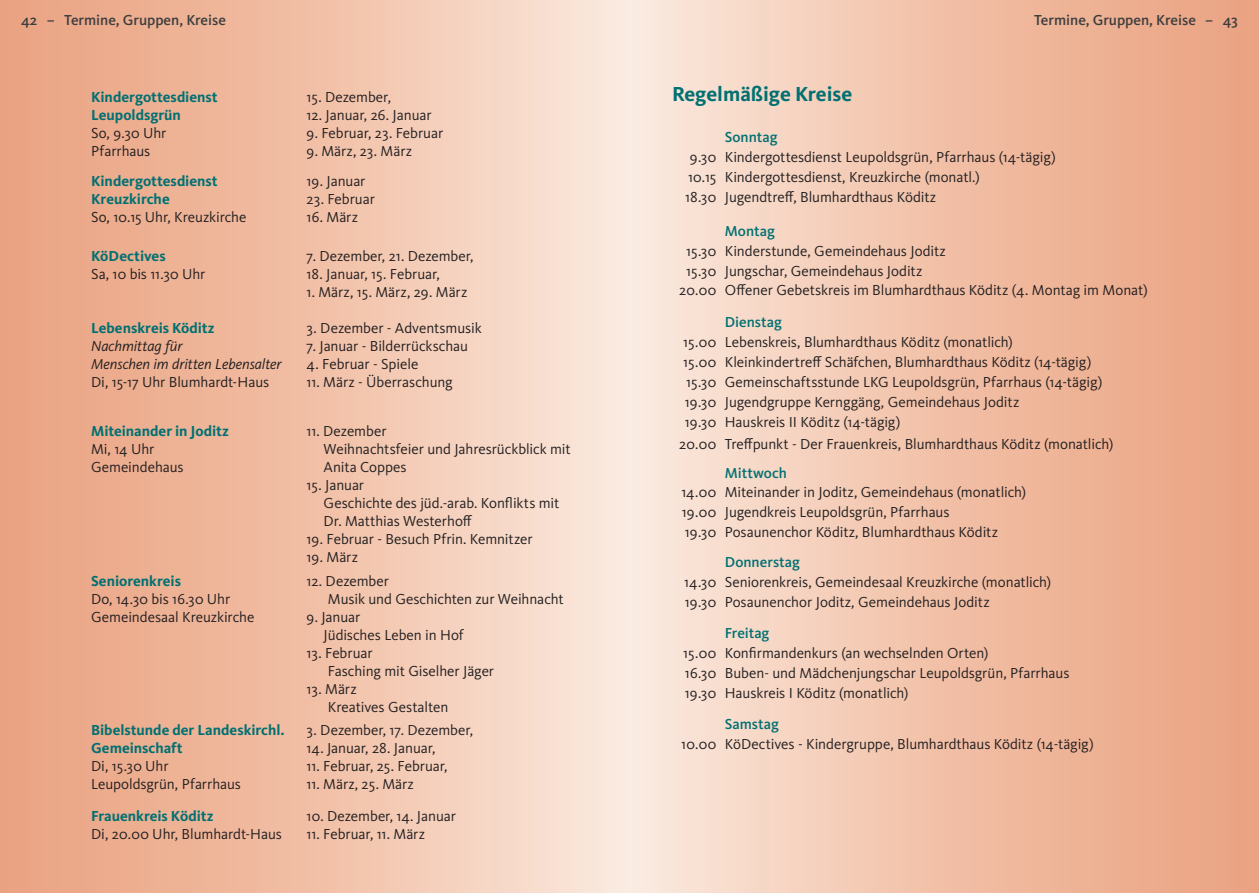
<style>
.page{position:relative;width:1259px;height:893px;background:#fff}
.page>*{position:absolute;margin:0;border:0;box-sizing:border-box;transform-origin:0 0}
.kreuz_4_-_Überschrift{font:700 21px "Kievit OT";color:#017072}
.kreuz_4_-_10pt_-_Tabelle{font:15px/18px "Kievit OT";letter-spacing:-.005em;color:#231f20}
.kreuz_4_-_10pt_-_Tabelle-2{font:700 15px/18px "Kievit OT";color:#017072}
.kreuz_4_-_10pt_-_Tabelle-3{font:500 15px "Kievit OT";color:#017072}
.t1{font:500 15px "Kievit OT";color:#3e3e3f}
.kreuz_4_-_10pt_-_Tabelle-4{font:italic 15px/18px "Kievit OT";letter-spacing:-.005em;color:#231f20}
</style>
<div class="page">
<div style="left:0;top:0;width:629px;height:893px;background:linear-gradient(to right,#e99e7b,#fae7db)"></div>
<div style="left:629px;top:0;width:630px;height:893px;background:linear-gradient(to right,#fae7db,#e99f7c)"></div>
<p class="t1" style="left:21px;top:11px;width:206px">42 – Termine, Gruppen, Kreise</p>
<p class="t1" style="left:1034px;top:11px;width:205px">Termine, Gruppen, Kreise – 43</p>
<p class="kreuz_4_-_10pt_-_Tabelle-2" style="left:91px;top:88px;width:128px">Kindergottesdienst<br>Leupoldsgrün</p>
<p class="kreuz_4_-_10pt_-_Tabelle" style="left:91px;top:125px;width:77px">So, 9.30 Uhr</p>
<p class="kreuz_4_-_10pt_-_Tabelle" style="left:91px;top:143px;width:61px">Pfarrhaus</p>
<p class="kreuz_4_-_10pt_-_Tabelle-2" style="left:91px;top:172px;width:128px">Kindergottesdienst<br>Kreuzkirche</p>
<p class="kreuz_4_-_10pt_-_Tabelle" style="left:91px;top:208px;width:157px">So, 10.15 Uhr, Kreuzkirche</p>
<p class="kreuz_4_-_10pt_-_Tabelle-2" style="left:91px;top:247px;width:76px">KöDectives</p>
<p class="kreuz_4_-_10pt_-_Tabelle" style="left:91px;top:265px;width:116px">Sa, 10 bis 11.30 Uhr</p>
<p class="kreuz_4_-_10pt_-_Tabelle-2" style="left:91px;top:318px;width:125px">Lebenskreis Köditz</p>
<p class="kreuz_4_-_10pt_-_Tabelle-4" style="left:91px;top:336px;width:192px">Nachmittag für<br>Menschen im dritten Lebensalter</p>
<p class="kreuz_4_-_10pt_-_Tabelle" style="left:91px;top:373px;width:180px">Di, 15-17 Uhr Blumhardt-Haus</p>
<p class="kreuz_4_-_10pt_-_Tabelle-2" style="left:91px;top:422px;width:139px">Miteinander in Joditz</p>
<p class="kreuz_4_-_10pt_-_Tabelle" style="left:91px;top:440px;width:65px">Mi, 14 Uhr</p>
<p class="kreuz_4_-_10pt_-_Tabelle" style="left:91px;top:458px;width:94px">Gemeindehaus</p>
<p class="kreuz_4_-_10pt_-_Tabelle-2" style="left:91px;top:572px;width:91px">Seniorenkreis</p>
<p class="kreuz_4_-_10pt_-_Tabelle" style="left:91px;top:590px;width:141px">Do, 14.30 bis 16.30 Uhr</p>
<p class="kreuz_4_-_10pt_-_Tabelle" style="left:91px;top:608px;width:165px">Gemeindesaal Kreuzkirche</p>
<p class="kreuz_4_-_10pt_-_Tabelle-2" style="left:91px;top:721px;width:195px">Bibelstunde der Landeskirchl.<br>Gemeinschaft</p>
<p class="kreuz_4_-_10pt_-_Tabelle" style="left:91px;top:757px;width:79px">Di, 15.30 Uhr</p>
<p class="kreuz_4_-_10pt_-_Tabelle" style="left:91px;top:775px;width:151px">Leupoldsgrün, Pfarrhaus</p>
<p class="kreuz_4_-_10pt_-_Tabelle-2" style="left:91px;top:807px;width:124px">Frauenkreis Köditz</p>
<p class="kreuz_4_-_10pt_-_Tabelle" style="left:91px;top:826px;width:192px">Di, 20.00 Uhr, Blumhardt-Haus</p>
<p class="kreuz_4_-_10pt_-_Tabelle" style="left:306px;top:89px;width:86px">15. Dezember,</p>
<p class="kreuz_4_-_10pt_-_Tabelle" style="left:306px;top:107px;width:127px">12. Januar, 26. Januar</p>
<p class="kreuz_4_-_10pt_-_Tabelle" style="left:306px;top:125px;width:138px">9. Februar, 23. Februar</p>
<p class="kreuz_4_-_10pt_-_Tabelle" style="left:306px;top:143px;width:107px">9. März, 23. März</p>
<p class="kreuz_4_-_10pt_-_Tabelle" style="left:306px;top:172px;width:60px">19. Januar</p>
<p class="kreuz_4_-_10pt_-_Tabelle" style="left:306px;top:190px;width:70px">23. Februar</p>
<p class="kreuz_4_-_10pt_-_Tabelle" style="left:306px;top:208px;width:53px">16. März</p>
<p class="kreuz_4_-_10pt_-_Tabelle" style="left:306px;top:247px;width:169px">7. Dezember, 21. Dezember,</p>
<p class="kreuz_4_-_10pt_-_Tabelle" style="left:306px;top:265px;width:135px">18. Januar, 15. Februar,</p>
<p class="kreuz_4_-_10pt_-_Tabelle" style="left:306px;top:283px;width:162px">1. März, 15. März, 29. März</p>
<p class="kreuz_4_-_10pt_-_Tabelle" style="left:306px;top:319px;width:177px">3. Dezember - Adventsmusik</p>
<p class="kreuz_4_-_10pt_-_Tabelle" style="left:306px;top:337px;width:163px">7. Januar - Bilderrückschau</p>
<p class="kreuz_4_-_10pt_-_Tabelle" style="left:306px;top:355px;width:113px">4. Februar - Spiele</p>
<p class="kreuz_4_-_10pt_-_Tabelle" style="left:306px;top:373px;width:148px">11. März - Überraschung</p>
<p class="kreuz_4_-_10pt_-_Tabelle" style="left:306px;top:422px;width:81px">11. Dezember</p>
<p class="kreuz_4_-_10pt_-_Tabelle" style="left:323px;top:440px;width:249px">Weihnachtsfeier und Jahresrückblick mit<br>Anita Coppes</p>
<p class="kreuz_4_-_10pt_-_Tabelle" style="left:306px;top:476px;width:59px">15. Januar</p>
<p class="kreuz_4_-_10pt_-_Tabelle" style="left:323px;top:494px;width:237px">Geschichte des jüd.-arab. Konflikts mit<br>Dr. Matthias Westerhoff</p>
<p class="kreuz_4_-_10pt_-_Tabelle" style="left:306px;top:530px;width:227px">19. Februar - Besuch Pfrin. Kemnitzer</p>
<p class="kreuz_4_-_10pt_-_Tabelle" style="left:306px;top:548px;width:53px">19. März</p>
<p class="kreuz_4_-_10pt_-_Tabelle" style="left:306px;top:572px;width:84px">12. Dezember</p>
<p class="kreuz_4_-_10pt_-_Tabelle" style="left:328px;top:590px;width:237px">Musik und Geschichten zur Weihnacht</p>
<p class="kreuz_4_-_10pt_-_Tabelle" style="left:306px;top:608px;width:55px">9. Januar</p>
<p class="kreuz_4_-_10pt_-_Tabelle" style="left:323px;top:626px;width:142px">Jüdisches Leben in Hof</p>
<p class="kreuz_4_-_10pt_-_Tabelle" style="left:306px;top:644px;width:68px">13. Februar</p>
<p class="kreuz_4_-_10pt_-_Tabelle" style="left:328px;top:662px;width:168px">Fasching mit Giselher Jäger</p>
<p class="kreuz_4_-_10pt_-_Tabelle" style="left:306px;top:680px;width:52px">13. März</p>
<p class="kreuz_4_-_10pt_-_Tabelle" style="left:328px;top:698px;width:122px">Kreatives Gestalten</p>
<p class="kreuz_4_-_10pt_-_Tabelle" style="left:306px;top:721px;width:168px">3. Dezember, 17. Dezember,</p>
<p class="kreuz_4_-_10pt_-_Tabelle" style="left:306px;top:739px;width:130px">14. Januar, 28. Januar,</p>
<p class="kreuz_4_-_10pt_-_Tabelle" style="left:306px;top:757px;width:143px">11. Februar, 25. Februar,</p>
<p class="kreuz_4_-_10pt_-_Tabelle" style="left:306px;top:775px;width:109px">11. März, 25. März</p>
<p class="kreuz_4_-_10pt_-_Tabelle" style="left:306px;top:808px;width:151px">10. Dezember, 14. Januar</p>
<p class="kreuz_4_-_10pt_-_Tabelle" style="left:306px;top:826px;width:120px">11. Februar, 11. März</p>
<p class="kreuz_4_-_Überschrift" style="left:672px;top:82px;width:182px">Regelmäßige Kreise</p>
<p class="kreuz_4_-_10pt_-_Tabelle-3" style="left:725px;top:129px;width:54px">Sonntag</p>
<p class="kreuz_4_-_10pt_-_Tabelle" style="left:690px;top:149px;width:28px">9.30</p>
<p class="kreuz_4_-_10pt_-_Tabelle" style="left:725px;top:149px;width:332px">Kindergottesdienst Leupoldsgrün, Pfarrhaus (14-tägig)</p>
<p class="kreuz_4_-_10pt_-_Tabelle" style="left:688px;top:168px;width:30px">10.15</p>
<p class="kreuz_4_-_10pt_-_Tabelle" style="left:725px;top:168px;width:256px">Kindergottesdienst, Kreuzkirche (monatl.)</p>
<p class="kreuz_4_-_10pt_-_Tabelle" style="left:685px;top:188px;width:33px">18.30</p>
<p class="kreuz_4_-_10pt_-_Tabelle" style="left:725px;top:188px;width:213px">Jugendtreff, Blumhardthaus Köditz</p>
<p class="kreuz_4_-_10pt_-_Tabelle-3" style="left:725px;top:222px;width:52px">Montag</p>
<p class="kreuz_4_-_10pt_-_Tabelle" style="left:686px;top:242px;width:32px">15.30</p>
<p class="kreuz_4_-_10pt_-_Tabelle" style="left:725px;top:242px;width:223px">Kinderstunde, Gemeindehaus Joditz</p>
<p class="kreuz_4_-_10pt_-_Tabelle" style="left:686px;top:262px;width:32px">15.30</p>
<p class="kreuz_4_-_10pt_-_Tabelle" style="left:725px;top:262px;width:199px">Jungschar, Gemeindehaus Joditz</p>
<p class="kreuz_4_-_10pt_-_Tabelle" style="left:679px;top:282px;width:39px">20.00</p>
<p class="kreuz_4_-_10pt_-_Tabelle" style="left:725px;top:282px;width:424px">Offener Gebetskreis im Blumhardthaus Köditz (4. Montag im Monat)</p>
<p class="kreuz_4_-_10pt_-_Tabelle-3" style="left:725px;top:314px;width:59px">Dienstag</p>
<p class="kreuz_4_-_10pt_-_Tabelle" style="left:683px;top:333px;width:35px">15.00</p>
<p class="kreuz_4_-_10pt_-_Tabelle" style="left:725px;top:333px;width:290px">Lebenskreis, Blumhardthaus Köditz (monatlich)</p>
<p class="kreuz_4_-_10pt_-_Tabelle" style="left:683px;top:353px;width:35px">15.00</p>
<p class="kreuz_4_-_10pt_-_Tabelle" style="left:725px;top:353px;width:368px">Kleinkindertreff Schäfchen, Blumhardthaus Köditz (14-tägig)</p>
<p class="kreuz_4_-_10pt_-_Tabelle" style="left:686px;top:373px;width:32px">15.30</p>
<p class="kreuz_4_-_10pt_-_Tabelle" style="left:725px;top:373px;width:379px">Gemeinschaftsstunde LKG Leupoldsgrün, Pfarrhaus (14-tägig)</p>
<p class="kreuz_4_-_10pt_-_Tabelle" style="left:685px;top:393px;width:33px">19.30</p>
<p class="kreuz_4_-_10pt_-_Tabelle" style="left:725px;top:393px;width:296px">Jugendgruppe Kernggäng, Gemeindehaus Joditz</p>
<p class="kreuz_4_-_10pt_-_Tabelle" style="left:685px;top:413px;width:33px">19.30</p>
<p class="kreuz_4_-_10pt_-_Tabelle" style="left:725px;top:413px;width:177px">Hauskreis II Köditz (14-tägig)</p>
<p class="kreuz_4_-_10pt_-_Tabelle" style="left:679px;top:436px;width:39px">20.00</p>
<p class="kreuz_4_-_10pt_-_Tabelle" style="left:725px;top:436px;width:390px">Treffpunkt - Der Frauenkreis, Blumhardthaus Köditz (monatlich)</p>
<p class="kreuz_4_-_10pt_-_Tabelle-3" style="left:725px;top:464px;width:64px">Mittwoch</p>
<p class="kreuz_4_-_10pt_-_Tabelle" style="left:681px;top:484px;width:36px">14.00</p>
<p class="kreuz_4_-_10pt_-_Tabelle" style="left:725px;top:484px;width:303px">Miteinander in Joditz, Gemeindehaus (monatlich)</p>
<p class="kreuz_4_-_10pt_-_Tabelle" style="left:682px;top:504px;width:36px">19.00</p>
<p class="kreuz_4_-_10pt_-_Tabelle" style="left:725px;top:504px;width:226px">Jugendkreis Leupoldsgrün, Pfarrhaus</p>
<p class="kreuz_4_-_10pt_-_Tabelle" style="left:685px;top:523px;width:33px">19.30</p>
<p class="kreuz_4_-_10pt_-_Tabelle" style="left:725px;top:523px;width:275px">Posaunenchor Köditz, Blumhardthaus Köditz</p>
<p class="kreuz_4_-_10pt_-_Tabelle-3" style="left:725px;top:553px;width:77px">Donnerstag</p>
<p class="kreuz_4_-_10pt_-_Tabelle" style="left:684px;top:573px;width:33px">14.30</p>
<p class="kreuz_4_-_10pt_-_Tabelle" style="left:725px;top:573px;width:328px">Seniorenkreis, Gemeindesaal Kreuzkirche (monatlich)</p>
<p class="kreuz_4_-_10pt_-_Tabelle" style="left:685px;top:593px;width:33px">19.30</p>
<p class="kreuz_4_-_10pt_-_Tabelle" style="left:725px;top:593px;width:266px">Posaunenchor Joditz, Gemeindehaus Joditz</p>
<p class="kreuz_4_-_10pt_-_Tabelle-3" style="left:725px;top:624px;width:46px">Freitag</p>
<p class="kreuz_4_-_10pt_-_Tabelle" style="left:683px;top:644px;width:35px">15.00</p>
<p class="kreuz_4_-_10pt_-_Tabelle" style="left:725px;top:644px;width:265px">Konfirmandenkurs (an wechselnden Orten)</p>
<p class="kreuz_4_-_10pt_-_Tabelle" style="left:685px;top:664px;width:33px">16.30</p>
<p class="kreuz_4_-_10pt_-_Tabelle" style="left:725px;top:664px;width:346px">Buben- und Mädchenjungschar Leupoldsgrün, Pfarrhaus</p>
<p class="kreuz_4_-_10pt_-_Tabelle" style="left:685px;top:684px;width:33px">19.30</p>
<p class="kreuz_4_-_10pt_-_Tabelle" style="left:725px;top:684px;width:185px">Hauskreis I Köditz (monatlich)</p>
<p class="kreuz_4_-_10pt_-_Tabelle-3" style="left:725px;top:715px;width:56px">Samstag</p>
<p class="kreuz_4_-_10pt_-_Tabelle" style="left:681px;top:735px;width:37px">10.00</p>
<p class="kreuz_4_-_10pt_-_Tabelle" style="left:725px;top:735px;width:370px">KöDectives - Kindergruppe, Blumhardthaus Köditz (14-tägig)</p>
</div>
